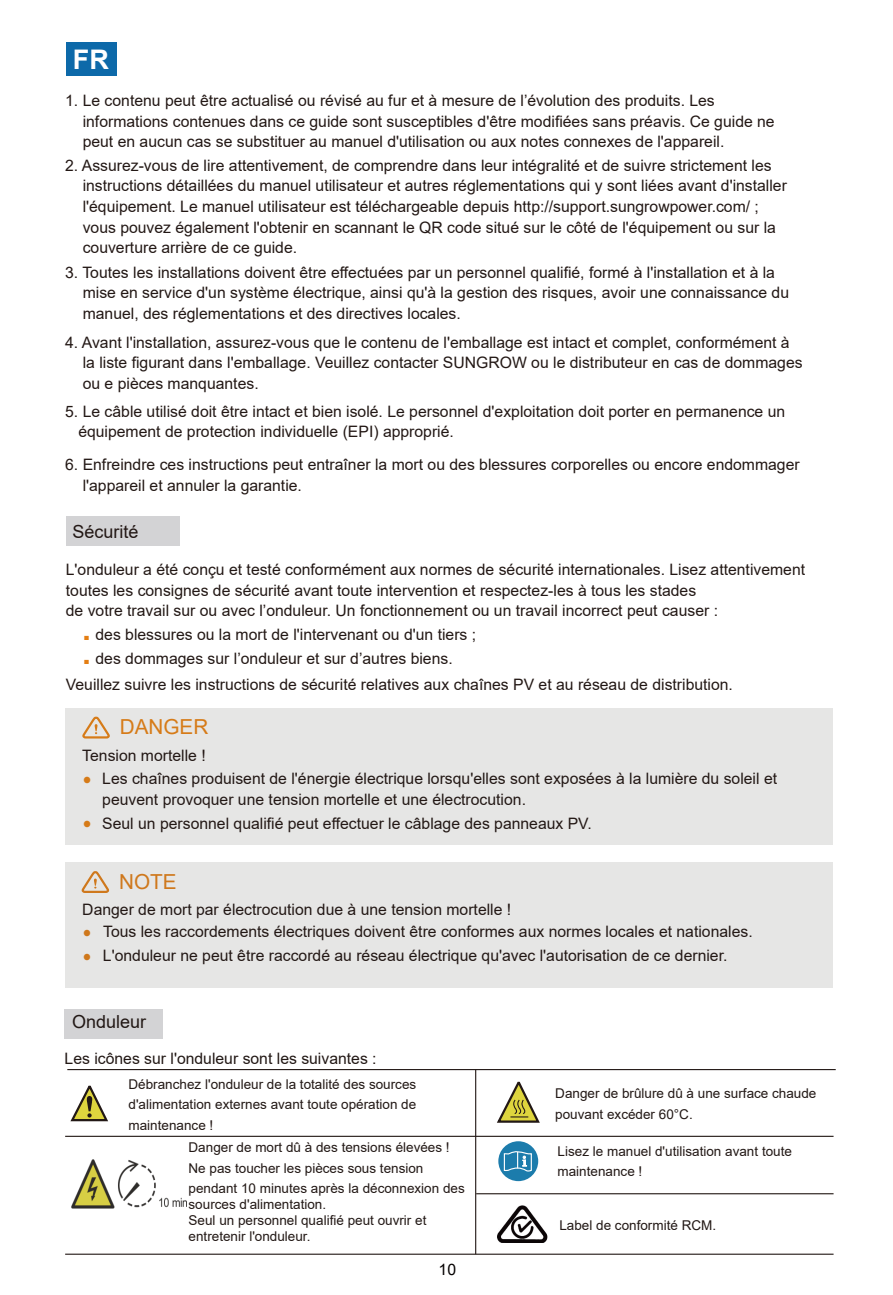
<style>
.page{position:relative;width:893px;height:1295px;background:#fff}
.page>*{position:absolute;margin:0;border:0;box-sizing:border-box;transform-origin:0 0}
.t1{font:43.65px "Arial";color:#e47e13}
.t2{font:700 27px "Arial";color:#fff}
.t3{font:21.82px "Wingdings";color:#d67b18}
.t4{font:20.7px "Arial";color:#d67b18}
.t5{font:20.7px "Arial";color:#cf781c}
.t6{font:18px "Arial";color:#221714}
.t7{font:18px "Arial";color:#221815}
.t8{font:15.75px/20.7px "Arial";color:#231815}
.t9{font:15.75px "Arial";color:#221815}
.t10{font:15.75px "Arial";color:#040000}
.t11{font:13.5px/20.7px "Arial";color:#221815}
.s1{color:#d67b18}
.s2{color:#cf781c}
</style>
<div class="page">
<div style="left:64px;top:1009px;width:98px;height:30px;background:#d3d3d5"></div>
<div style="left:66px;top:42px;width:51px;height:34px;background:#0d69a9"></div>
<div style="left:66px;top:708px;width:767px;height:136px;background:#e6e6e5"></div>
<svg style="left:82px;top:716px;width:28px;height:23px"></svg>
<div style="left:66px;top:517px;width:114px;height:29px;background:#d3d3d5"></div>
<svg style="left:70px;top:1085px;width:38px;height:37px"></svg>
<svg style="left:497px;top:1081px;width:43px;height:42px"></svg>
<hr style="left:65px;top:1136px;width:768px;height:1px;background:#221815">
<hr style="left:476px;top:1193px;width:357px;height:1px;background:#221815">
<hr style="left:65px;top:1253px;width:768px;height:1px;background:#221815">
<div style="left:498px;top:1141px;width:40px;height:40px;background:#1c7cac;border-radius:50%"></div>
<svg style="left:503px;top:1151px;width:29px;height:20px"></svg>
<hr style="left:475px;top:1069px;width:1px;height:185px;background:#221815">
<hr style="left:67px;top:1069px;width:769px;height:1px;background:#221815">
<img style="left:497px;top:1205px;width:50px;height:38px">
<img style="left:71px;top:1159px;width:116px;height:50px">
<div style="left:66px;top:862px;width:767px;height:126px;background:#e6e6e5"></div>
<svg style="left:81px;top:871px;width:29px;height:22px"></svg>
<h2 class="t2" style="left:73px;top:41px;width:37px">FR</h2>
<h2 class="t2" style="left:76px;top:43px;width:26px">IT</h2>
<p class="t8" style="left:83px;top:90px;width:693px;text-indent:-18px">1. Le contenu peut être actualisé ou révisé au fur et à mesure de l’évolution des produits. Les informations contenues dans ce guide sont susceptibles d'être modifiées sans préavis. Ce guide ne peut en aucun cas se substituer au manuel d'utilisation ou aux notes connexes de l'appareil.</p>
<p class="t8" style="left:83px;top:155px;width:706px;text-indent:-18px">2. Assurez-vous de lire attentivement, de comprendre dans leur intégralité et de suivre strictement les instructions détaillées du manuel utilisateur et autres réglementations qui y sont liées avant d'installer l'équipement. Le manuel utilisateur est téléchargeable depuis http://support.sungrowpower.com/ ; vous pouvez également l'obtenir en scannant le QR code situé sur le côté de l'équipement ou sur la couverture arrière de ce guide.</p>
<p class="t8" style="left:83px;top:262px;width:708px;text-indent:-18px">3. Toutes les installations doivent être effectuées par un personnel qualifié, formé à l'installation et à la mise en service d'un système électrique, ainsi qu'à la gestion des risques, avoir une connaissance du manuel, des réglementations et des directives locales.</p>
<p class="t8" style="left:83px;top:332px;width:721px;text-indent:-18px">4. Avant l'installation, assurez-vous que le contenu de l'emballage est intact et complet, conformément à la liste figurant dans l'emballage. Veuillez contacter SUNGROW ou le distributeur en cas de dommages ou e pièces manquantes.</p>
<p class="t8" style="left:78px;top:401px;width:708px;text-indent:-13px">5. Le câble utilisé doit être intact et bien isolé. Le personnel d'exploitation doit porter en permanence un équipement de protection individuelle (EPI) approprié.</p>
<p class="t8" style="left:83px;top:454px;width:718px;text-indent:-18px">6. Enfreindre ces instructions peut entraîner la mort ou des blessures corporelles ou encore endommager l'appareil et annuler la garantie.</p>
<p class="t6" style="left:73px;top:519px;width:68px">Sécurité</p>
<p class="t8" style="left:66px;top:559px;width:741px">L'onduleur a été conçu et testé conformément aux normes de sécurité internationales. Lisez attentivement toutes les consignes de sécurité avant toute intervention et respectez-les à tous les stades<br>de votre travail sur ou avec l’onduleur. Un fonctionnement ou un travail incorrect peut causer :</p>
<p class="t8" style="left:96px;top:623px;width:382px;line-height:23.6px">des blessures ou la mort de l'intervenant ou d'un tiers ; des dommages sur l’onduleur et sur d’autres biens.</p>
<h1 class="t1" style="left:81px;top:595px;width:14px">.</h1>
<h1 class="t1" style="left:81px;top:618px;width:14px">.</h1>
<p class="t8" style="left:66px;top:674px;width:669px">Veuillez suivre les instructions de sécurité relatives aux chaînes PV et au réseau de distribution.</p>
<h3 class="t4" style="left:120px;top:712px;width:90px">DANGER</h3>
<p class="t8" style="left:82px;top:744px;width:125px">Tension mortelle !</p>
<p class="t8" style="left:102px;top:768px;width:676px">Les chaînes produisent de l'énergie électrique lorsqu'elles sont exposées à la lumière du soleil et peuvent provoquer une tension mortelle et une électrocution.</p>
<h3 class="t3" style="left:82px;top:768px;width:12px">•</h3>
<p class="t8" style="left:82px;top:813px;width:511px"><span class="s1">•</span> Seul un personnel qualifié peut effectuer le câblage des panneaux PV.</p>
<h3 class="t5" style="left:119px;top:867px;width:59px">NOTE</h3>
<p class="t8" style="left:82px;top:899px;width:430px">Danger de mort par électrocution due à une tension mortelle !</p>
<p class="t8" style="left:82px;top:921px;width:672px"><span class="s2">•</span> Tous les raccordements électriques doivent être conformes aux normes locales et nationales.</p>
<p class="t8" style="left:82px;top:945px;width:647px"><span class="s2">•</span> L'onduleur ne peut être raccordé au réseau électrique qu'avec l'autorisation de ce dernier.</p>
<p class="t7" style="left:72px;top:1009px;width:76px">Onduleur</p>
<p class="t9" style="left:65px;top:1047px;width:314px">Les icônes sur l'onduleur sont les suivantes :</p>
<p class="t11" style="left:129px;top:1073px;width:289px;text-align:justify">Débranchez l'onduleur de la totalité des sources d'alimentation externes avant toute opération de maintenance !</p>
<p class="t11" style="left:189px;top:1157px;width:278px">Ne pas toucher les pièces sous tension pendant 10 minutes après la déconnexion des</p>
<p class="t11" style="left:189px;top:1194px;width:139px">sources d'alimentation.</p>
<p class="t11" style="left:189px;top:1137px;width:263px">Danger de mort dû à des tensions élevées !</p>
<p class="t11" style="left:189px;top:1212px;width:239px;line-height:16.2px">Seul un personnel qualifié peut ouvrir et entretenir l'onduleur.</p>
<p class="t10" style="left:439px;top:1259px;width:19px">10</p>
<p class="t11" style="left:555px;top:1083px;width:263px">Danger de brûlure dû à une surface chaude pouvant excéder 60°C.</p>
<p class="t11" style="left:558px;top:1140px;width:236px">Lisez le manuel d'utilisation avant toute maintenance !</p>
<p class="t11" style="left:559px;top:1214px;width:158px">Label de conformité RCM.</p>
</div>
